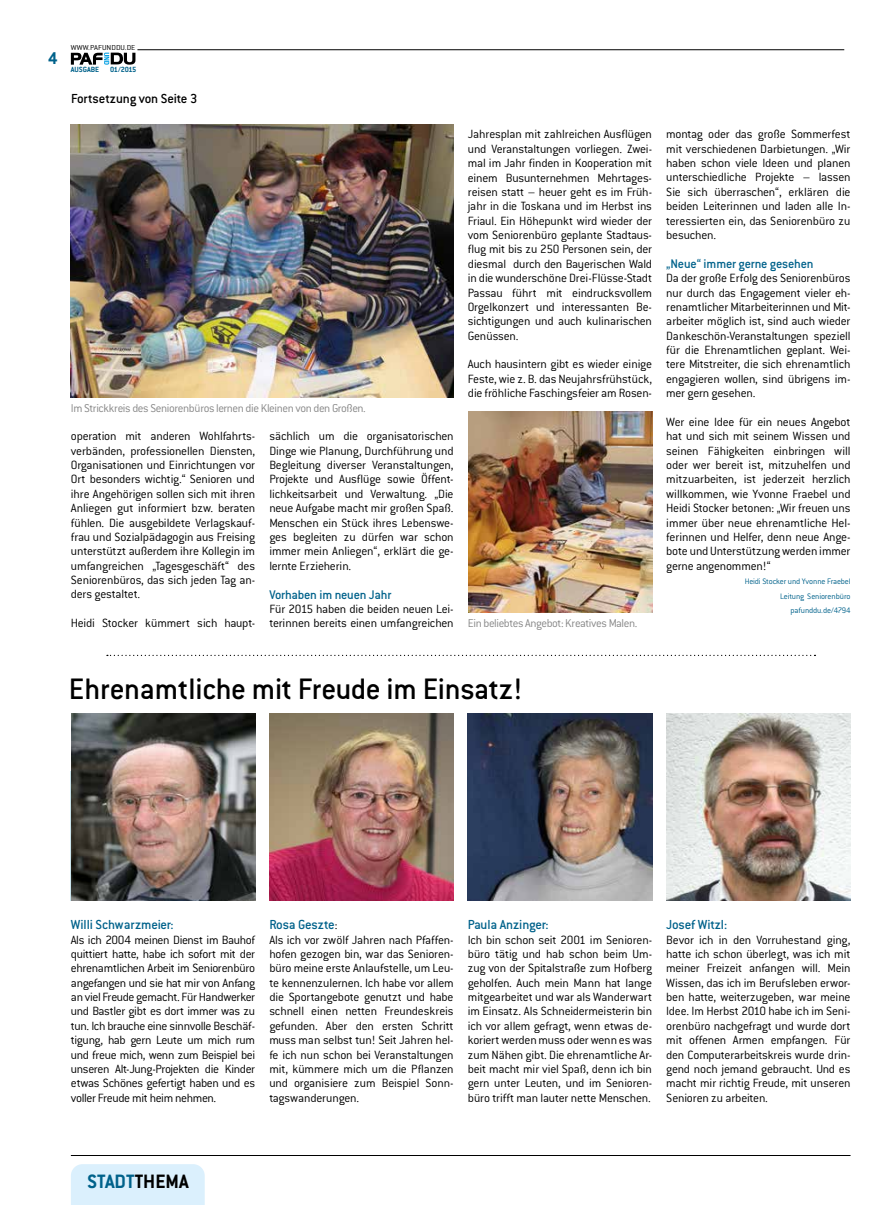
<style>
.page{position:relative;width:886px;height:1205px;background:#fff}
.page>*{position:absolute;margin:0;border:0;box-sizing:border-box;transform-origin:0 0}
.t1{font:500 32.5px "Conduit ITC Std";letter-spacing:-.01em;color:#000}
.t2{font:700 21.25px "Conduit ITC Std";color:#00628b}
.t3{font:700 18.75px "Conduit ITC Std";color:#00628b}
.t4{font:500 14.38px "Conduit ITC Std";letter-spacing:-.01em;color:#00628b}
.t5{font:500 14.38px "Conduit ITC Std";letter-spacing:-.01em;color:#000}
.t6{font:500 13.75px "Conduit ITC Std";letter-spacing:-.015em;color:#00628b}
.t7{font:300 13.12px/14.4px "Conduit ITC Std";letter-spacing:-.015em;color:#000;text-align:justify}
.t8{font:300 12.5px "Conduit ITC Std";letter-spacing:-.035em;color:#878787}
.t9{font:300 8.75px/14.4px "Conduit ITC Std";letter-spacing:-.015em;color:#00628b;text-align:right}
.t10{font:700 8.25px "Conduit ITC Std";letter-spacing:-.005em;color:#00628b}
.t11{font:300 7.88px "Conduit ITC Std";letter-spacing:.01em;color:#000;scale:1.1 1}
.s1{font-weight:300;font-size:13.12px;color:#000}
.s2{color:#000}
</style>
<div class="page">
<svg style="left:71px;top:53px;width:64px;height:12px"></svg>
<div style="left:71px;top:1164px;width:134px;height:41px;background:#dbf0fd"></div>
<hr style="left:137px;top:50px;width:707px;height:1px;background:#000">
<hr style="left:71px;top:1155px;width:779px;height:1px;background:#000">
<svg style="left:107px;top:655px;width:708px;height:1px"></svg>
<img style="left:269px;top:713px;width:184px;height:188px">
<img style="left:71px;top:713px;width:185px;height:188px">
<img style="left:468px;top:713px;width:184px;height:187px">
<img style="left:666px;top:713px;width:184px;height:187px">
<img style="left:71px;top:124px;width:383px;height:273px">
<img style="left:468px;top:412px;width:184px;height:201px">
<h3 class="t3" style="left:48px;top:47px;width:11px">4</h3>
<p class="t11" style="left:71px;top:42px;width:60px">WWW.PAFUNDDU.DE</p>
<p class="t10" style="left:71px;top:65px;width:30px">AUSGABE</p>
<p class="t10" style="left:110px;top:65px;width:28px">01/2015</p>
<p class="t5" style="left:71px;top:90px;width:128px">Fortsetzung von Seite 3</p>
<p class="t8" style="left:71px;top:400px;width:296px">Im Strickkreis des Seniorenbüros lernen die Kleinen von den Großen.</p>
<p class="t7" style="left:71px;top:429px;width:186px">operation mit anderen Wohlfahrts&shy;verbänden, professionellen Diensten, Organisationen und Einrichtungen vor Ort besonders wichtig.“ Senioren und ihre Angehörigen sollen sich mit ihren Anliegen gut informiert bzw. beraten fühlen. Die ausgebildete Verlagskauf&shy;frau und Sozialpädagogin aus Freising unterstützt außerdem ihre Kollegin im umfangreichen „Tagesgeschäft“ des Seniorenbüros, das sich jeden Tag an&shy;ders gestaltet.</p>
<p class="t7" style="left:71px;top:615px;width:186px">Heidi Stocker kümmert sich haupt-</p>
<p class="t7" style="left:269px;top:429px;width:186px">sächlich um die organisatorischen Dinge wie Planung, Durchführung und Begleitung diverser Veranstaltungen, Projekte und Ausflüge sowie Öffent&shy;lichkeitsarbeit und Verwaltung. „Die neue Aufgabe macht mir großen Spaß.<br>Menschen ein Stück ihres Lebenswe&shy;ges begleiten zu dürfen war schon immer mein Anliegen“, erklärt die ge&shy;lernte Erzieherin.</p>
<p class="t6" style="left:269px;top:586px;width:124px">Vorhaben im neuen Jahr</p>
<p class="t7" style="left:269px;top:601px;width:186px">Für 2015 haben die beiden neuen Lei&shy;terinnen bereits einen umfangreichen</p>
<p class="t7" style="left:468px;top:127px;width:186px">Jahresplan mit zahlreichen Ausflügen und Veranstaltungen vorliegen. Zwei&shy;mal im Jahr finden in Kooperation mit einem Busunternehmen Mehrtages&shy;reisen statt – heuer geht es im Früh&shy;jahr in die Toskana und im Herbst ins Friaul. Ein Höhepunkt wird wieder der vom Seniorenbüro geplante Stadtaus&shy;flug mit bis zu 250 Personen sein, der diesmal durch den Bayerischen Wald in die wunderschöne Drei-Flüsse-Stadt Passau führt mit eindrucksvollem Orgelkonzert und interessanten Be&shy;sichtigungen und auch kulinarischen Genüssen.</p>
<p class="t7" style="left:468px;top:357px;width:186px">Auch hausintern gibt es wieder einige Feste, wie z. B. das Neujahrsfrühstück, die fröhliche Faschingsfeier am Rosen-</p>
<p class="t8" style="left:468px;top:616px;width:171px">Ein beliebtes Angebot: Kreatives Malen.</p>
<p class="t7" style="left:666px;top:127px;width:186px">montag oder das große Sommerfest mit verschiedenen Darbietungen. „Wir haben schon viele Ideen und planen unterschiedliche Projekte – lassen Sie sich überraschen“, erklären die beiden Leiterinnen und laden alle In&shy;teressierten ein, das Seniorenbüro zu besuchen.</p>
<p class="t6" style="left:666px;top:255px;width:149px">„Neue“ immer gerne gesehen</p>
<p class="t7" style="left:666px;top:270px;width:186px">Da der große Erfolg des Seniorenbüros nur durch das Engagement vieler eh&shy;renamtlicher Mitarbeiterinnen und Mit&shy;arbeiter möglich ist, sind auch wieder Dankeschön-Veranstaltungen speziell für die Ehrenamtlichen geplant. Wei&shy;tere Mitstreiter, die sich ehrenamtlich engagieren wollen, sind übrigens im&shy;mer gern gesehen.</p>
<p class="t7" style="left:666px;top:414px;width:186px">Wer eine Idee für ein neues Angebot hat und sich mit seinem Wissen und seinen Fähigkeiten einbringen will oder wer bereit ist, mitzuhelfen und mitzuarbeiten, ist jederzeit herzlich willkommen, wie Yvonne Fraebel und Heidi Stocker betonen: „Wir freuen uns immer über neue ehrenamtliche Hel&shy;ferinnen und Helfer, denn neue Ange&shy;bote und Unterstützung werden immer gerne angenommen!“</p>
<p class="t9" style="left:745px;top:574px;width:107px">Heidi Stocker und Yvonne Fraebel<br>Leitung Seniorenbüro pafunddu.de/4794</p>
<h1 class="t1" style="left:69px;top:669px;width:455px">Ehrenamtliche mit Freude im Einsatz!</h1>
<p class="t4" style="left:71px;top:916px;width:104px">Willi Schwarzmeier:</p>
<p class="t7" style="left:71px;top:932px;width:186px">Als ich 2004 meinen Dienst im Bauhof quittiert hatte, habe ich sofort mit der ehrenamtlichen Arbeit im Seniorenbüro angefangen und sie hat mir von Anfang an viel Freude gemacht. Für Handwerker und Bastler gibt es dort immer was zu tun. Ich brauche eine sinnvolle Beschäf&shy;tigung, hab gern Leute um mich rum und freue mich, wenn zum Beispiel bei unseren Alt-Jung-Projekten die Kinder etwas Schönes gefertigt haben und es voller Freude mit heim nehmen.</p>
<p class="t4" style="left:269px;top:916px;width:70px">Rosa Geszte<span class="s1">:</span></p>
<p class="t7" style="left:269px;top:932px;width:186px">Als ich vor zwölf Jahren nach Pfaffen&shy;hofen gezogen bin, war das Senioren&shy;büro meine erste Anlaufstelle, um Leu&shy;te kennenzulernen. Ich habe vor allem die Sportangebote genutzt und habe schnell einen netten Freundeskreis gefunden. Aber den ersten Schritt muss man selbst tun! Seit Jahren hel&shy;fe ich nun schon bei Veranstaltungen mit, kümmere mich um die Pflanzen und organisiere zum Beispiel Sonn&shy;tagswanderungen.</p>
<p class="t4" style="left:468px;top:916px;width:82px">Paula Anzinger:</p>
<p class="t7" style="left:468px;top:932px;width:186px">Ich bin schon seit 2001 im Senioren&shy;büro tätig und hab schon beim Um&shy;zug von der Spitalstraße zum Hofberg geholfen. Auch mein Mann hat lange mitgearbeitet und war als Wanderwart im Einsatz. Als Schneidermeisterin bin ich vor allem gefragt, wenn etwas de&shy;koriert werden muss oder wenn es was zum Nähen gibt. Die ehrenamtliche Ar&shy;beit macht mir viel Spaß, denn ich bin gern unter Leuten, und im Senioren&shy;büro trifft man lauter nette Menschen.</p>
<p class="t4" style="left:666px;top:916px;width:62px">Josef Witzl:</p>
<p class="t7" style="left:666px;top:932px;width:186px">Bevor ich in den Vorruhestand ging, hatte ich schon überlegt, was ich mit meiner Freizeit anfangen will. Mein Wissen, das ich im Berufsleben erwor&shy;ben hatte, weiterzugeben, war meine Idee. Im Herbst 2010 habe ich im Seni&shy;orenbüro nachgefragt und wurde dort mit offenen Armen empfangen. Für den Computerarbeitskreis wurde drin&shy;gend noch jemand gebraucht. Und es macht mir richtig Freude, mit unseren Senioren zu arbeiten.</p>
<h2 class="t2" style="left:87px;top:1169px;width:103px">STADT<span class="s2">THEMA</span></h2>
</div>
